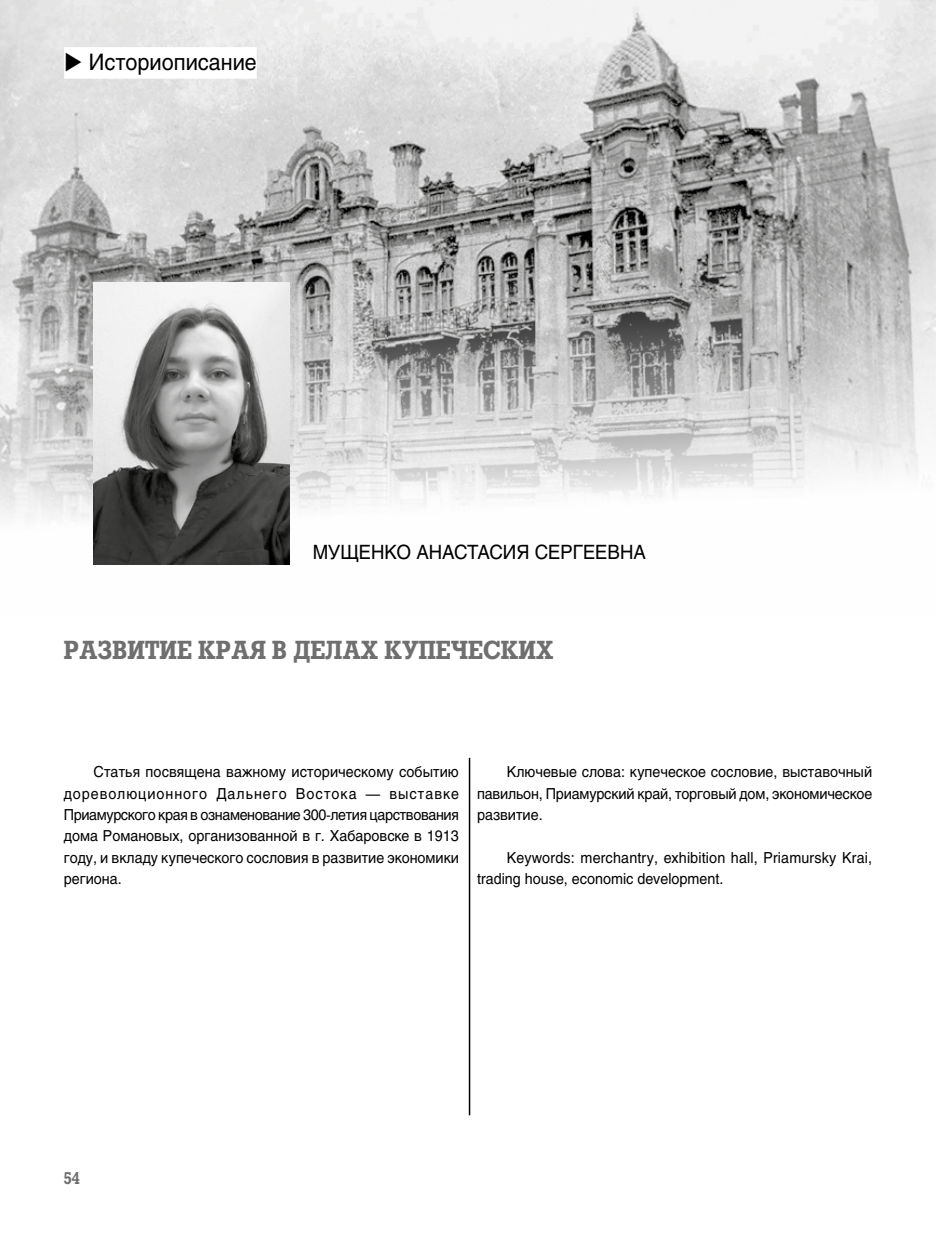
<style>
.page{position:relative;width:936px;height:1234px;background:#fff}
.page>*{position:absolute;margin:0;border:0;box-sizing:border-box;transform-origin:0 0}
.t1{font:700 25.5px "Rodeo C";color:#706f6f;scale:.9 1}
.t2{font:22.5px "Helios C";color:#000;scale:.95 1}
.t3{font:19.5px "Helios C";color:#000;scale:.95 1}
.t4{font:700 16.5px "Rodeo C";color:#706f6f;scale:.9 1}
.t5{font:15px/21.3px "Helios C";color:#000;text-align:justify;scale:.95 1}
</style>
<div class="page">
<img style="left:0;top:0;width:935px;height:565px">
<img style="left:94px;top:282px;width:195px;height:282px">
<hr style="left:469px;top:757px;width:1px;height:357px;background:#000">
<div style="left:64px;top:47px;width:193px;height:32px;background:#fff"></div>
<h2 class="t2" style="left:64px;top:49px;width:204px">◆ Историописание</h2>
<h3 class="t3" style="left:313px;top:540px;width:352px">МУЩЕНКО АНАСТАСИЯ СЕРГЕЕВНА</h3>
<h1 class="t1" style="left:64px;top:634px;width:545px">РАЗВИТИЕ КРАЯ В ДЕЛАХ КУПЕЧЕСКИХ</h1>
<p class="t5" style="left:64px;top:761px;width:417px;text-indent:30px">Статья посвящена важному историческому событию дореволюционного Дальнего Востока — выставке Приамурского края в ознаменование 300-летия царствования дома Романовых, организованной в г. Хабаровске в 1913 году, и вкладу купеческого сословия в развитие экономики региона.</p>
<p class="t5" style="left:477px;top:761px;width:417px;text-indent:30px">Ключевые слова: купеческое сословие, выставочный павильон, Приамурский край, торговый дом, экономическое развитие.</p>
<p class="t5" style="left:477px;top:846px;width:417px;text-indent:30px">Keywords: merchantry, exhibition hall, Priamursky Krai, trading house, economic development.</p>
<p class="t4" style="left:64px;top:1167px;width:19px">54</p>
</div>
